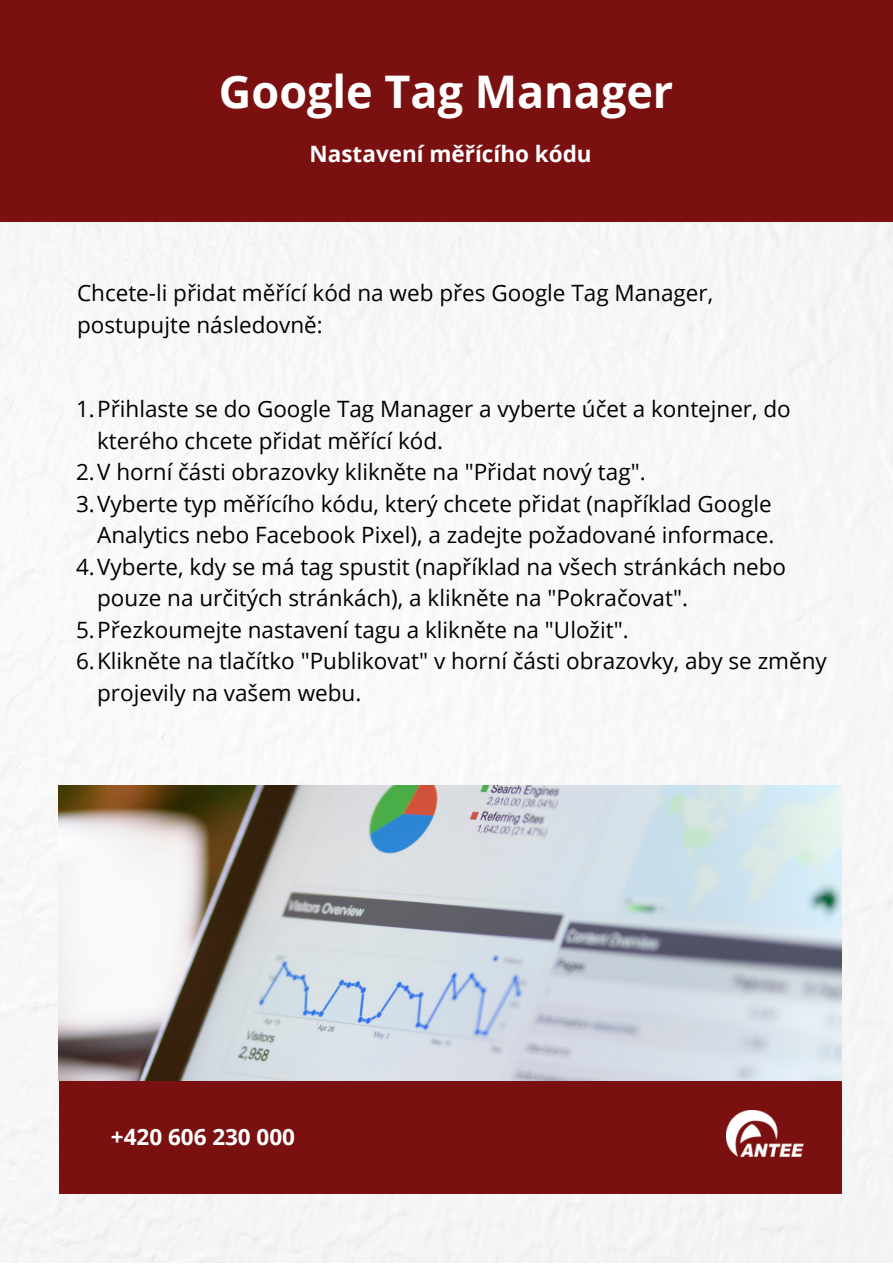
<style>
.page{position:relative;width:893px;height:1264px;background:#fff}
.page>*{position:absolute;margin:0;border:0;box-sizing:border-box;transform-origin:0 0}
.t1{font:700 45px "Open Sans";color:#fff}
.t2{font:22.5px/31.5px "Open Sans";color:#000}
.t3{font:700 22.5px "Open Sans";color:#fff}
</style>
<div class="page">
<div style="left:0;top:0;width:892px;height:222px;background:#7b1010"></div>
<img style="left:0;top:222px;width:892px;height:1040px">
<div style="left:59px;top:1080px;width:782px;height:113px;background:#7b1010"></div>
<img style="left:59px;top:785px;width:782px;height:295px">
<img style="left:726px;top:1110px;width:77px;height:46px">
<h1 class="t1" style="left:219px;top:60px;width:456px">Google Tag Manager</h1>
<p class="t3" style="left:309px;top:138px;width:283px">Nastavení měřícího kódu</p>
<p class="t2" style="left:77px;top:277px;width:637px">Chcete-li přidat měřící kód na web přes Google Tag Manager, postupujte následovně:</p>
<p class="t2" style="left:76px;top:393px;width:716px">1.Přihlaste se do Google Tag Manager a vyberte účet a kontejner, do</p>
<p class="t2" style="left:97px;top:424px;width:347px">kterého chcete přidat měřící kód.</p>
<p class="t2" style="left:76px;top:456px;width:571px">2.V horní části obrazovky klikněte na "Přidat nový tag".</p>
<p class="t2" style="left:76px;top:487px;width:697px">3.Vyberte typ měřícího kódu, který chcete přidat (například Google</p>
<p class="t2" style="left:97px;top:519px;width:678px">Analytics nebo Facebook Pixel), a zadejte požadované informace.</p>
<p class="t2" style="left:76px;top:550px;width:711px">4.Vyberte, kdy se má tag spustit (například na všech stránkách nebo</p>
<p class="t2" style="left:97px;top:582px;width:592px">pouze na určitých stránkách), a klikněte na "Pokračovat".</p>
<p class="t2" style="left:76px;top:613px;width:554px">5.Přezkoumejte nastavení tagu a klikněte na "Uložit".</p>
<p class="t2" style="left:76px;top:645px;width:752px">6.Klikněte na tlačítko "Publikovat" v horní části obrazovky, aby se změny</p>
<p class="t2" style="left:97px;top:676px;width:265px">projevily na vašem webu.</p>
<p class="t3" style="left:111px;top:1120px;width:186px">+420 606 230 000</p>
</div>
